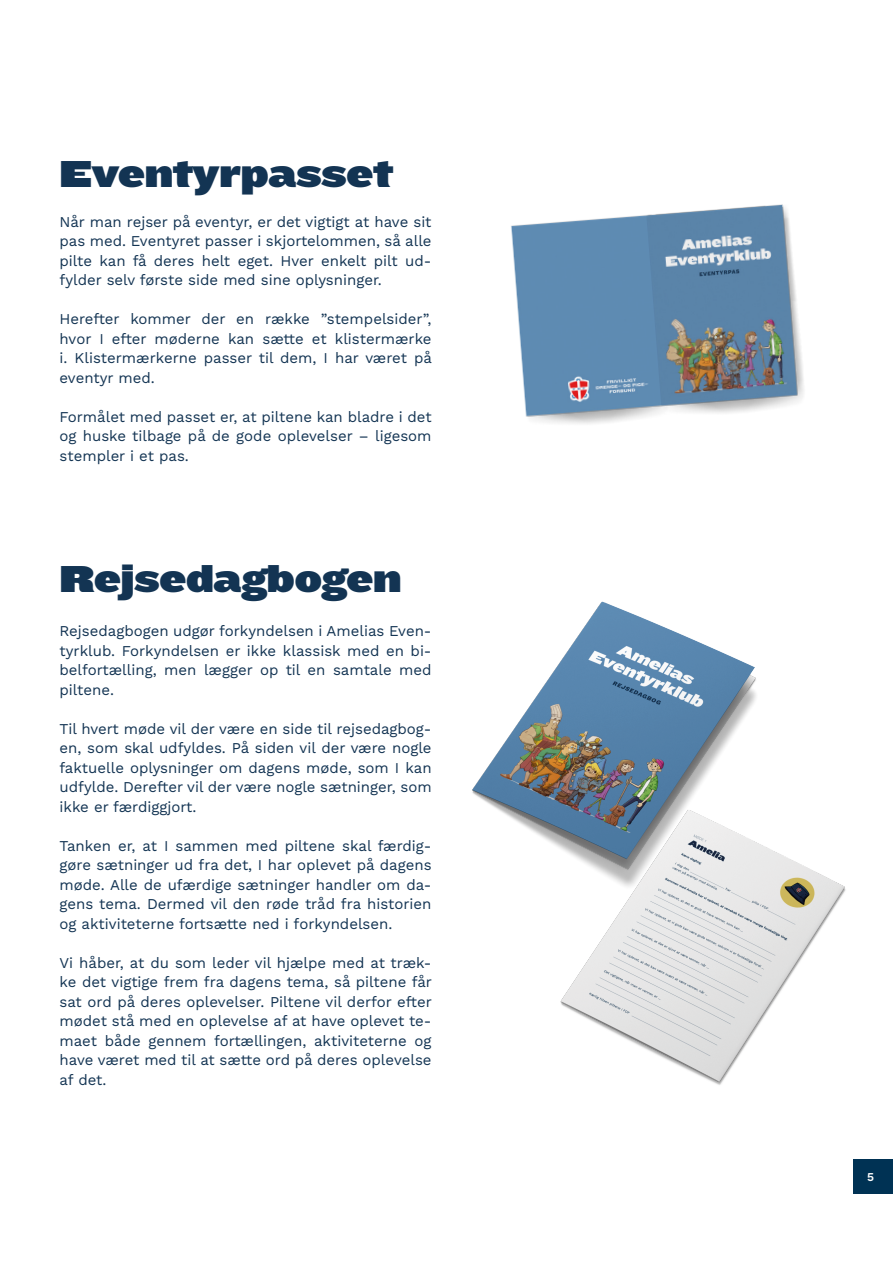
<style>
.page{position:relative;width:893px;height:1263px;background:#fff}
.page>*{position:absolute;margin:0;border:0;box-sizing:border-box;transform-origin:0 0}
.Rubrik{font:39px "Knockout 94 Ultmt Sumo";color:#133453}
.Brødtekst{font:15px/19.5px "Work Sans";color:#133453;text-align:justify}
.t1{font:600 12px "Work Sans";color:#fff}
</style>
<div class="page">
<div style="left:888px;top:1160px;width:5px;height:34px;background:#003254"></div>
<div style="left:854px;top:1160px;width:34px;height:34px;background:#003254"></div>
<img style="left:511px;top:204px;width:293px;height:220px">
<img style="left:472px;top:601px;width:374px;height:484px">
<p class="Rubrik" style="left:60px;top:144px;width:335px">Eventyrpasset</p>
<p class="Brødtekst" style="left:60px;top:211px;width:374px">Når man rejser på eventyr, er det vigtigt at have sit pas med. Eventyret passer i skjortelommen, så alle pilte kan få deres helt eget. Hver enkelt pilt ud&shy;fylder selv første side med sine oplysninger.</p>
<p class="Brødtekst" style="left:60px;top:309px;width:374px">Herefter kommer der en række ”stempelsider”, hvor I efter møderne kan sætte et klistermærke i. Klistermærkerne passer til dem, I har været på eventyr med.</p>
<p class="Brødtekst" style="left:60px;top:406px;width:374px">Formålet med passet er, at piltene kan bladre i det og huske tilbage på de gode oplevelser – ligesom stempler i et pas.</p>
<p class="Rubrik" style="left:60px;top:550px;width:343px">Rejsedagbogen</p>
<p class="Brødtekst" style="left:60px;top:621px;width:374px">Rejsedagbogen udgør forkyndelsen i Amelias Even&shy;tyrklub. Forkyndelsen er ikke klassisk med en bi&shy;belfortælling, men lægger op til en samtale med piltene.</p>
<p class="Brødtekst" style="left:60px;top:718px;width:374px">Til hvert møde vil der være en side til rejsedagbog-</p>
<p class="Brødtekst" style="left:60px;top:738px;width:374px">en, som skal udfyldes. På siden vil der være nogle faktuelle oplysninger om dagens møde, som I kan udfylde. Derefter vil der være nogle sætninger, som ikke er færdiggjort.</p>
<p class="Brødtekst" style="left:60px;top:835px;width:374px">Tanken er, at I sammen med piltene skal færdig&shy;gøre sætninger ud fra det, I har oplevet på dagens møde. Alle de ufærdige sætninger handler om da&shy;gens tema. Dermed vil den røde tråd fra historien og aktiviteterne fortsætte ned i forkyndelsen.</p>
<p class="Brødtekst" style="left:60px;top:952px;width:374px">Vi håber, at du som leder vil hjælpe med at træk&shy;ke det vigtige frem fra dagens tema, så piltene får sat ord på deres oplevelser. Piltene vil derfor efter mødet stå med en oplevelse af at have oplevet te&shy;maet både gennem fortællingen, aktiviteterne og have været med til at sætte ord på deres oplevelse af det.</p>
<p class="t1" style="left:867px;top:1168px;width:8px">5</p>
</div>
